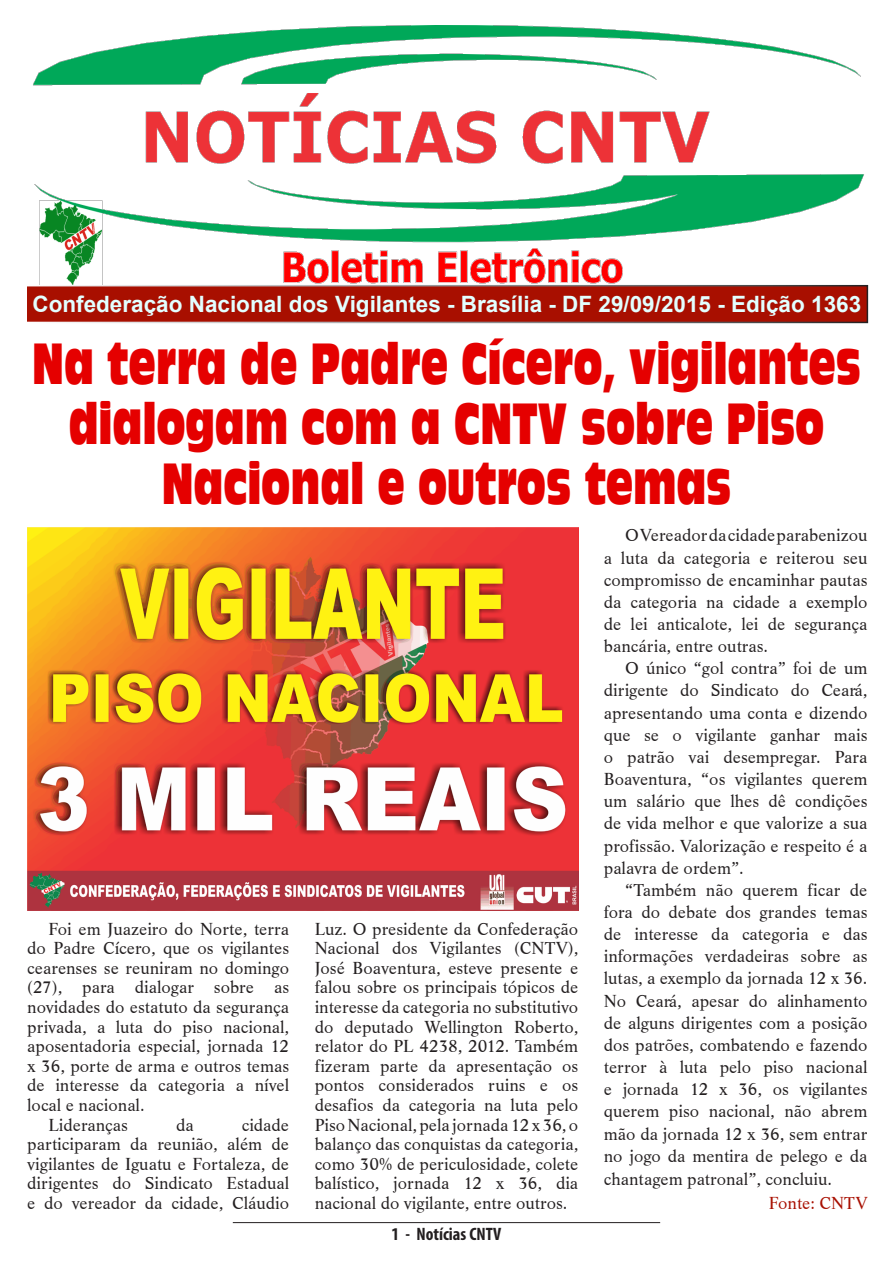
<style>
.page{position:relative;width:893px;height:1263px;background:#fff}
.page>*{position:absolute;margin:0;border:0;box-sizing:border-box;transform-origin:0 0}
.t1{font:54px/60px "Antique Olive Compact";color:#e50000;text-align:center;scale:.67 1}
.t2{font:700 22.5px "Arial";color:#e3ffff}
.t3{font:18px/19.6px "Life T";color:#231f20;text-align:justify}
.Rodapé___À_esquerda{font:700 condensed 18px "Myriad Pro";color:#231f20}
.t4{font:18px "Life T";color:#a80f00}
</style>
<div class="page">
<hr style="left:233px;top:1222px;width:427px;height:1px;background:#231f20">
<div style="left:26px;top:286px;width:841px;height:36px;background:#a80f00"></div>
<img style="left:33px;top:26px;width:831px;height:259px">
<img style="left:27px;top:527px;width:551px;height:383px">
<p class="t2" style="left:32px;top:289px;width:830px">Confederação Nacional dos Vigilantes - Brasília - DF 29/09/2015 - Edição 1363</p>
<p class="t1" style="left:32px;top:333px;width:1238px">Na terra de Padre Cícero, vigilantes dialogam com a CNTV sobre Piso<br>Nacional e outros temas</p>
<p class="t3" style="left:27px;top:919px;width:263px;text-indent:21px">Foi em Juazeiro do Norte, terra do Padre Cícero, que os vigilantes cearenses se reuniram no domingo (27), para dialogar sobre as novidades do estatuto da segurança privada, a luta do piso nacional, aposentadoria especial, jornada 12 x 36, porte de arma e outros temas de interesse da categoria a nível local e nacional.</p>
<p class="t3" style="left:49px;top:1115px;width:81px">Lideranças</p>
<p class="t3" style="left:176px;top:1115px;width:19px">da</p>
<p class="t3" style="left:27px;top:1115px;width:263px;text-indent:214px">cidade participaram da reunião, além de vigilantes de Iguatu e Fortaleza, de dirigentes do Sindicato Estadual e do vereador da cidade, Cláudio</p>
<p class="t3" style="left:315px;top:919px;width:265px">Luz. O presidente da Confederação Nacional dos Vigilantes (CNTV), José Boaventura, esteve presente e falou sobre os principais tópicos de interesse da categoria no substitutivo do deputado Wellington Roberto, relator do PL 4238, 2012. Também fizeram parte da apresentação os pontos considerados ruins e os desafios da categoria na luta pelo Piso Nacional, pela jornada 12 x 36, o balanço das conquistas da categoria, como 30% de periculosidade, colete balístico, jornada 12 x 36, dia nacional do vigilante, entre outros.</p>
<p class="Rodapé___À_esquerda" style="left:392px;top:1223px;width:111px">1 - Notícias CNTV</p>
<p class="t3" style="left:604px;top:524px;width:265px;line-height:22.2px;text-indent:21px">O Vereador da cidade parabenizou a luta da categoria e reiterou seu compromisso de encaminhar pautas da categoria na cidade a exemplo de lei anticalote, lei de segurança bancária, entre outras.</p>
<p class="t3" style="left:604px;top:657px;width:265px;line-height:22.2px;text-indent:21px">O único “gol contra” foi de um dirigente do Sindicato do Ceará, apresentando uma conta e dizendo que se o vigilante ganhar mais o patrão vai desempregar. Para Boaventura, “os vigilantes querem um salário que lhes dê condições de vida melhor e que valorize a sua profissão. Valorização e respeito é a palavra de ordem”.</p>
<p class="t3" style="left:604px;top:879px;width:265px;line-height:22.2px;text-indent:21px">“Também não querem ficar de fora do debate dos grandes temas de interesse da categoria e das informações verdadeiras sobre as lutas, a exemplo da jornada 12 x 36.<br>No Ceará, apesar do alinhamento de alguns dirigentes com a posição dos patrões, combatendo e fazendo terror à luta pelo piso nacional e jornada 12 x 36, os vigilantes querem piso nacional, não abrem mão da jornada 12 x 36, sem entrar no jogo da mentira de pelego e da chantagem patronal”, concluiu.</p>
<p class="t4" style="left:769px;top:1192px;width:100px">Fonte: CNTV</p>
</div>
